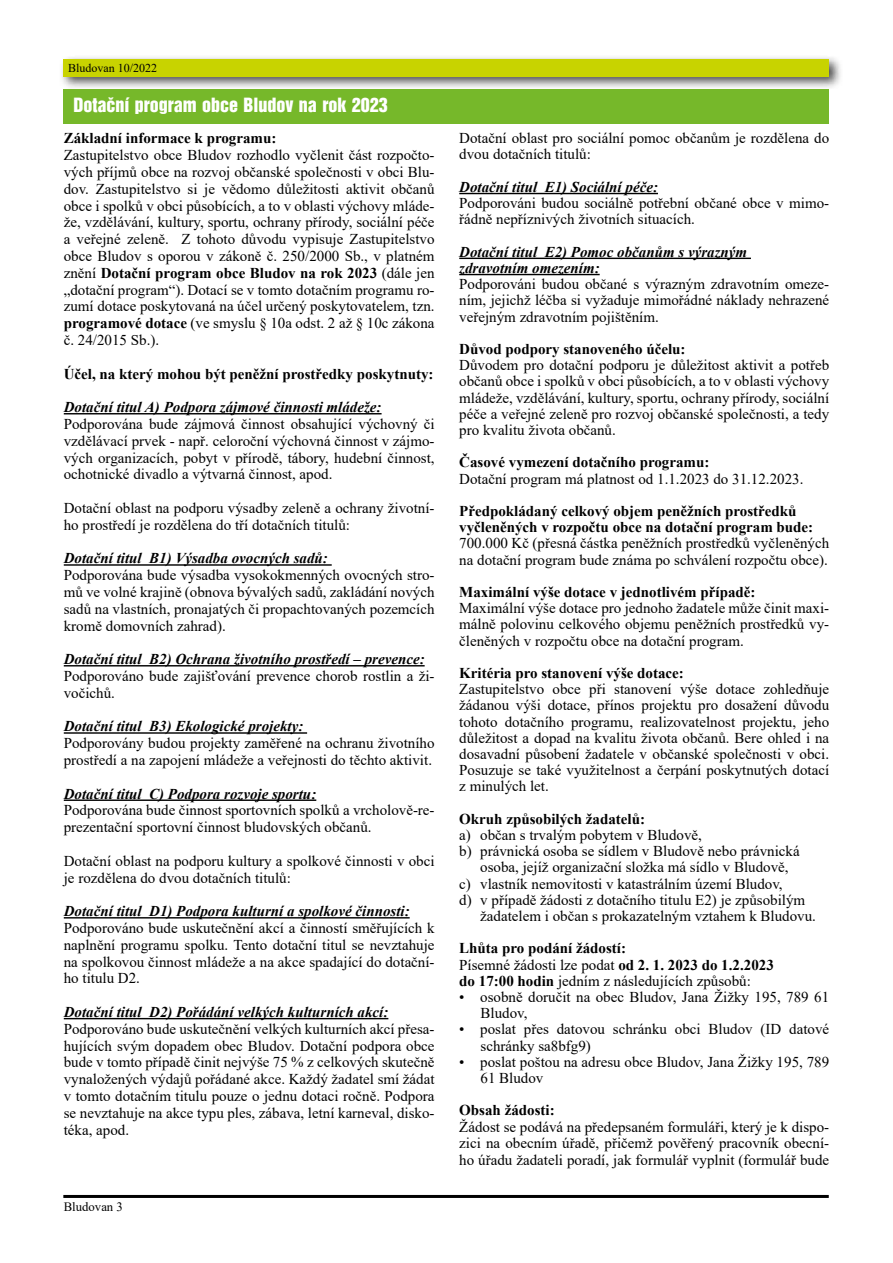
<style>
.page{position:relative;width:893px;height:1263px;background:#fff}
.page>*{position:absolute;margin:0;border:0;box-sizing:border-box;transform-origin:0 0}
.t1{font:18px "Switzerland Inserat CE";color:#fff}
.t2{font:15px/16.8px "Times New Roman";color:#000}
.t3{font:700 15px/16.2px "Times New Roman";color:#000}
.t4{font:italic 700 15px/16.2px "Times New Roman";color:#000}
.t5{font:12.75px "Times New Roman";color:#000}
.t6{font:12px "Times New Roman";color:#000}
.s1{font-weight:700}
.s2{font-weight:400}
</style>
<div class="page">
<hr style="left:63px;top:1195px;width:766px;height:3px;background:#000">
<div style="left:59px;top:54px;width:784px;height:36px;background:#000;opacity:.7"></div>
<div style="left:64px;top:59px;width:765px;height:18px;background:#c8d300"></div>
<div style="left:64px;top:89px;width:765px;height:35px;background:#76b82a"></div>
<hr style="left:64px;top:413px;width:318px;height:1px;background:#000">
<hr style="left:64px;top:564px;width:268px;height:2px;background:#000">
<hr style="left:64px;top:665px;width:361px;height:1px;background:#000">
<hr style="left:64px;top:732px;width:243px;height:2px;background:#000">
<hr style="left:64px;top:799px;width:252px;height:2px;background:#000">
<hr style="left:64px;top:917px;width:346px;height:1px;background:#000">
<hr style="left:64px;top:1018px;width:324px;height:1px;background:#000">
<hr style="left:459px;top:193px;width:199px;height:1px;background:#000">
<hr style="left:459px;top:258px;width:292px;height:1px;background:#000">
<hr style="left:459px;top:274px;width:141px;height:1px;background:#000">
<p class="t6" style="left:68px;top:59px;width:91px">Bludovan 10/2022</p>
<p class="t1" style="left:73px;top:94px;width:316px">Dotační program obce Bludov na rok 2023</p>
<p class="t3" style="left:64px;top:130px;width:214px">Základní informace k programu:</p>
<p class="t2" style="left:64px;top:146px;width:372px;text-align:justify">Zastupitelstvo obce Bludov rozhodlo vyčlenit část rozpočto&shy;vých příjmů obce na rozvoj občanské společnosti v obci Blu&shy;dov. Zastupitelstvo si je vědomo důležitosti aktivit občanů obce i spolků v obci působících, a to v oblasti výchovy mláde&shy;že, vzdělávání, kultury, sportu, ochrany přírody, sociální péče a veřejné zeleně. Z tohoto důvodu vypisuje Zastupitelstvo obce Bludov s oporou v zákoně č. 250/2000 Sb., v platném znění <span class="s1">Dotační program obce Bludov na rok 2023</span> (dále jen „dotační program“). Dotací se v tomto dotačním programu ro&shy;zumí dotace poskytovaná na účel určený poskytovatelem, tzn. <span class="s1">programové dotace</span> (ve smyslu § 10a odst. 2 až § 10c zákona č. 24/2015 Sb.).</p>
<p class="t3" style="left:64px;top:365px;width:371px">Účel, na který mohou být peněžní prostředky poskytnuty:</p>
<p class="t4" style="left:64px;top:399px;width:319px">Dotační titul A) Podpora zájmové činnosti mládeže:</p>
<p class="t2" style="left:64px;top:415px;width:372px;text-align:justify">Podporována bude zájmová činnost obsahující výchovný či vzdělávací prvek - např. celoroční výchovná činnost v zájmo&shy;vých organizacích, pobyt v přírodě, tábory, hudební činnost, ochotnické divadlo a výtvarná činnost, apod.</p>
<p class="t2" style="left:64px;top:499px;width:372px">Dotační oblast na podporu výsadby zeleně a ochrany životní&shy;ho prostředí je rozdělena do tří dotačních titulů:</p>
<p class="t4" style="left:64px;top:550px;width:266px">Dotační titul B1) Výsadba ovocných sadů:</p>
<p class="t2" style="left:64px;top:566px;width:372px;text-align:justify">Podporována bude výsadba vysokokmenných ovocných stro&shy;mů ve volné krajině (obnova bývalých sadů, zakládání nových sadů na vlastních, pronajatých či propachtovaných pozemcích kromě domovních zahrad).</p>
<p class="t4" style="left:64px;top:651px;width:362px">Dotační titul B2) Ochrana životního prostředí – prevence:</p>
<p class="t2" style="left:64px;top:667px;width:372px">Podporováno bude zajišťování prevence chorob rostlin a ži&shy;vočichů.</p>
<p class="t4" style="left:64px;top:718px;width:241px">Dotační titul B3) Ekologické projekty:</p>
<p class="t2" style="left:64px;top:734px;width:372px">Podporovány budou projekty zaměřené na ochranu životního prostředí a na zapojení mládeže a veřejnosti do těchto aktivit.</p>
<p class="t4" style="left:64px;top:785px;width:254px">Dotační titul C) Podpora rozvoje sportu:</p>
<p class="t2" style="left:64px;top:801px;width:372px">Podporována bude činnost sportovních spolků a vrcholově-re&shy;prezentační sportovní činnost bludovských občanů.</p>
<p class="t2" style="left:64px;top:852px;width:372px">Dotační oblast na podporu kultury a spolkové činnosti v obci je rozdělena do dvou dotačních titulů:</p>
<p class="t4" style="left:64px;top:903px;width:347px">Dotační titul D1) Podpora kulturní a spolkové činnosti:</p>
<p class="t2" style="left:64px;top:919px;width:372px;text-align:justify">Podporováno bude uskutečnění akcí a činností směřujících k naplnění programu spolku. Tento dotační titul se nevztahuje na spolkovou činnost mládeže a na akce spadající do dotační&shy;ho titulu D2.</p>
<p class="t4" style="left:64px;top:1003px;width:326px">Dotační titul D2) Pořádání velkých kulturních akcí:</p>
<p class="t2" style="left:64px;top:1020px;width:372px;text-align:justify">Podporováno bude uskutečnění velkých kulturních akcí přesa&shy;hujících svým dopadem obec Bludov. Dotační podpora obce bude v tomto případě činit nejvýše 75 % z celkových skutečně vynaložených výdajů pořádané akce. Každý žadatel smí žádat v tomto dotačním titulu pouze o jednu dotaci ročně. Podpora se nevztahuje na akce typu ples, zábava, letní karneval, disko&shy;téka, apod.</p>
<p class="t5" style="left:64px;top:1197px;width:61px">Bludovan 3</p>
<p class="t2" style="left:459px;top:130px;width:371px;line-height:16.2px">Dotační oblast pro sociální pomoc občanům je rozdělena do dvou dotačních titulů:</p>
<p class="t4" style="left:459px;top:178px;width:200px">Dotační titul E1) Sociální péče:</p>
<p class="t2" style="left:459px;top:194px;width:371px;line-height:16.2px">Podporováni budou sociálně potřební občané obce v mimo&shy;řádně nepříznivých životních situacích.</p>
<p class="t4" style="left:459px;top:243px;width:289px">Dotační titul E2) Pomoc občanům s výrazným zdravotním omezením:</p>
<p class="t2" style="left:459px;top:275px;width:371px;line-height:16.2px;text-align:justify">Podporováni budou občané s výrazným zdravotním omeze&shy;ním, jejichž léčba si vyžaduje mimořádné náklady nehrazené veřejným zdravotním pojištěním.</p>
<p class="t3" style="left:459px;top:340px;width:228px">Důvod podpory stanoveného účelu:</p>
<p class="t2" style="left:459px;top:356px;width:371px;line-height:16.2px;text-align:justify">Důvodem pro dotační podporu je důležitost aktivit a potřeb občanů obce i spolků v obci působících, a to v oblasti výchovy mládeže, vzdělávání, kultury, sportu, ochrany přírody, sociální péče a veřejné zeleně pro rozvoj občanské společnosti, a tedy pro kvalitu života občanů.</p>
<p class="t3" style="left:459px;top:454px;width:252px">Časové vymezení dotačního programu:</p>
<p class="t2" style="left:459px;top:470px;width:346px">Dotační program má platnost od 1.1.2023 do 31.12.2023.</p>
<p class="t3" style="left:459px;top:502px;width:356px">Předpokládaný celkový objem peněžních prostředků vyčleněných v rozpočtu obce na dotační program bude:</p>
<p class="t2" style="left:459px;top:535px;width:371px;line-height:16.2px">700.000 Kč (přesná částka peněžních prostředků vyčleněných na dotační program bude známa po schválení rozpočtu obce).</p>
<p class="t3" style="left:459px;top:583px;width:298px">Maximální výše dotace v jednotlivém případě:</p>
<p class="t2" style="left:459px;top:599px;width:371px;line-height:16.2px;text-align:justify">Maximální výše dotace pro jednoho žadatele může činit maxi&shy;málně polovinu celkového objemu peněžních prostředků vy&shy;členěných v rozpočtu obce na dotační program.</p>
<p class="t3" style="left:459px;top:664px;width:226px">Kritéria pro stanovení výše dotace:</p>
<p class="t2" style="left:459px;top:680px;width:371px;line-height:16.2px;text-align:justify">Zastupitelstvo obce při stanovení výše dotace zohledňuje žádanou výši dotace, přínos projektu pro dosažení důvodu tohoto dotačního programu, realizovatelnost projektu, jeho důležitost a dopad na kvalitu života občanů. Bere ohled i na dosavadní působení žadatele v občanské společnosti v obci.<br>Posuzuje se také využitelnost a čerpání poskytnutých dotací z minulých let.</p>
<p class="t3" style="left:459px;top:810px;width:187px">Okruh způsobilých žadatelů:</p>
<p class="t2" style="left:459px;top:826px;width:244px">a) občan s trvalým pobytem v Bludově,</p>
<p class="t2" style="left:459px;top:842px;width:342px">b) právnická osoba se sídlem v Bludově nebo právnická</p>
<p class="t2" style="left:480px;top:858px;width:310px">osoba, jejíž organizační složka má sídlo v Bludově,</p>
<p class="t2" style="left:459px;top:875px;width:325px">c) vlastník nemovitosti v katastrálním území Bludov,</p>
<p class="t2" style="left:459px;top:891px;width:347px">d) v případě žádosti z dotačního titulu E2) je způsobilým</p>
<p class="t2" style="left:480px;top:907px;width:337px">žadatelem i občan s prokazatelným vztahem k Bludovu.</p>
<p class="t3" style="left:459px;top:940px;width:316px">Lhůta pro podání žádostí:<br><span class="s2">Písemné žádosti lze podat</span> od 2. 1. 2023 do 1.2.2023 do 17:00 hodin <span class="s2">jedním z následujících způsobů:</span></p>
<p class="t2" style="left:480px;top:988px;width:350px;line-height:16.2px;text-indent:-21px">• osobně doručit na obec Bludov, Jana Žižky 195, 789 61<br>Bludov,</p>
<p class="t2" style="left:480px;top:1021px;width:350px;line-height:16.2px;text-indent:-21px">• poslat přes datovou schránku obci Bludov (ID datové schránky sa8bfg9)</p>
<p class="t2" style="left:480px;top:1053px;width:350px;line-height:16.2px;text-indent:-21px">• poslat poštou na adresu obce Bludov, Jana Žižky 195, 789<br>61 Bludov</p>
<p class="t3" style="left:459px;top:1102px;width:97px">Obsah žádosti:</p>
<p class="t2" style="left:459px;top:1118px;width:371px;text-align:justify">Žádost se podává na předepsaném formuláři, který je k dispo&shy;zici na obecním úřadě, přičemž pověřený pracovník obecní&shy;ho úřadu žadateli poradí, jak formulář vyplnit (formulář bude</p>
</div>
